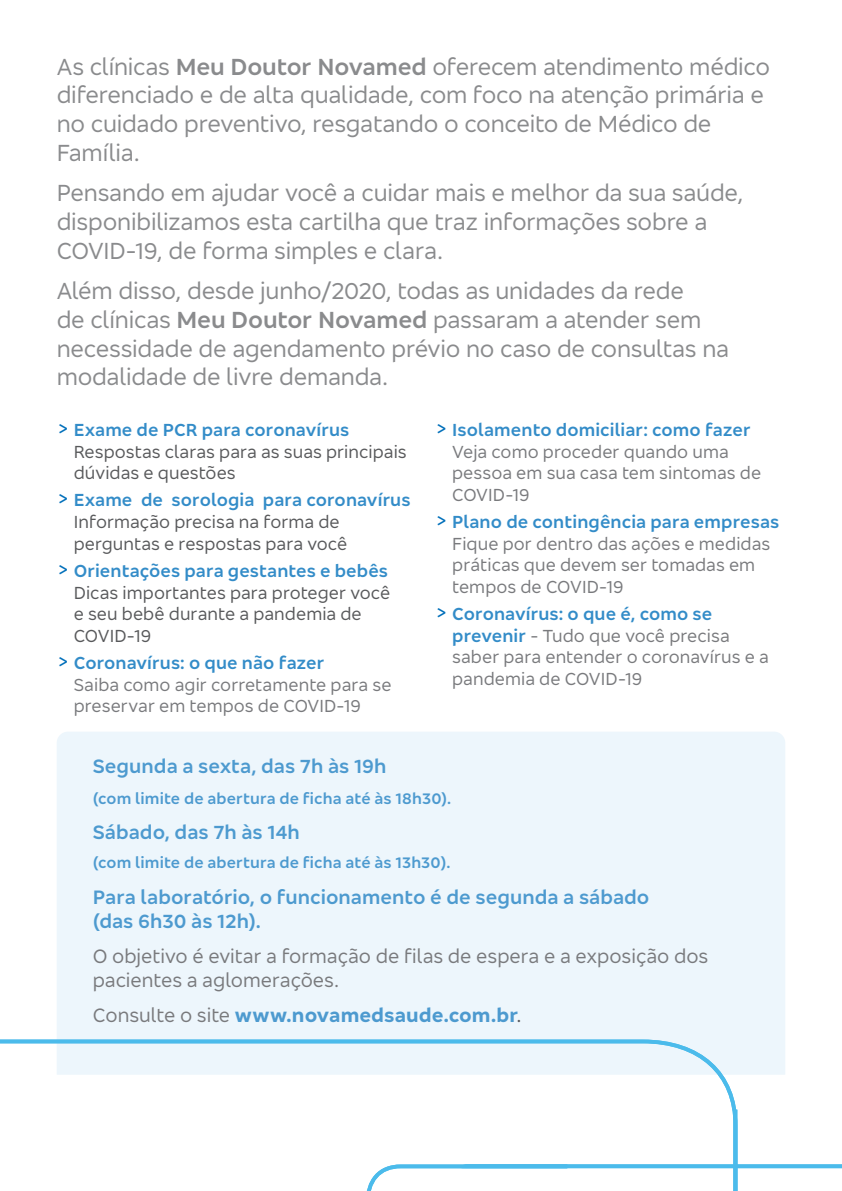
<style>
.page{position:relative;width:842px;height:1191px;background:#fff}
.page>*{position:absolute;margin:0;border:0;box-sizing:border-box;transform-origin:0 0}
.t1{font:24px/28.8px "Bradesco Sans";letter-spacing:-.01em;color:#8a8b8d}
.t2{font:600 20px/24px "Bradesco Sans";letter-spacing:.005em;color:#4d9acf}
.t3{font:20px/24px "Bradesco Sans";color:#797a7d}
.t4{font:700 20px "Bradesco Sans";letter-spacing:.005em;color:#4d9acf}
.t5{font:18px/21.6px "Bradesco Sans";letter-spacing:.005em;color:#797a7d}
.t6{font:18px/21.6px "Bradesco Sans";letter-spacing:.005em;color:#58595b}
.t7{font:600 16px "Bradesco Sans";letter-spacing:.01em;color:#4d9acf}
.s1{font-weight:600}
.s2{font-size:22px;color:#006fba}
.s3{font-weight:600;color:#338cc8}
.s4{font-weight:400;color:#797a7d}
.s5{font-weight:400;color:#58595b}
</style>
<div class="page">
<div style="left:57px;top:732px;width:728px;height:342px;background:#edf6fc"></div>
<svg style="left:0;top:1039px;width:737px;height:70px"></svg>
<svg style="left:366px;top:1109px;width:476px;height:82px"></svg>
<p class="t1" style="left:57px;top:51px;width:715px">As clínicas <span class="s1">Meu Doutor Novamed</span> oferecem atendimento médico diferenciado e de alta qualidade, com foco na atenção primária e no cuidado preventivo, resgatando o conceito de Médico de Família.</p>
<p class="t1" style="left:57px;top:178px;width:688px">Pensando em ajudar você a cuidar mais e melhor da sua saúde, disponibilizamos esta cartilha que traz informações sobre a<br>COVID-19, de forma simples e clara.</p>
<p class="t1" style="left:57px;top:275px;width:674px">Além disso, desde junho/2020, todas as unidades da rede<br>de clínicas <span class="s1">Meu Doutor Novamed</span> passaram a atender sem necessidade de agendamento prévio no caso de consultas na modalidade de livre demanda.</p>
<p class="t6" style="left:74px;top:418px;width:335px;text-indent:-17px"><span class="s2">&gt;</span> <span class="s3">Exame de PCR para coronavírus<br></span>Respostas claras para as suas principais dúvidas e questões</p>
<p class="t6" style="left:74px;top:489px;width:338px;text-indent:-17px"><span class="s2">&gt;</span> <span class="s3">Exame de sorologia para coronavírus<br></span>Informação precisa na forma de perguntas e respostas para você</p>
<p class="t6" style="left:74px;top:559px;width:318px;text-indent:-17px"><span class="s2">&gt;</span> <span class="s3">Orientações para gestantes e bebês<br></span>Dicas importantes para proteger você e seu bebê durante a pandemia de<br>COVID-19</p>
<p class="t5" style="left:74px;top:651px;width:319px;text-indent:-17px"><span class="s2">&gt;</span> <span class="s3">Coronavírus: o que não fazer<br></span>Saiba como agir corretamente para se preservar em tempos de COVID-19</p>
<p class="t5" style="left:452px;top:418px;width:310px;text-indent:-17px"><span class="s2">&gt;</span> <span class="s3">Isolamento domiciliar: como fazer<br></span>Veja como proceder quando uma pessoa em sua casa tem sintomas de<br>COVID-19</p>
<p class="t5" style="left:452px;top:510px;width:329px;text-indent:-17px"><span class="s2">&gt;</span> <span class="s3">Plano de contingência para empresas<br></span>Fique por dentro das ações e medidas práticas que devem ser tomadas em tempos de COVID-19</p>
<p class="t5" style="left:452px;top:602px;width:318px;text-indent:-17px"><span class="s2">&gt;</span> <span class="s3">Coronavírus: o que é, como se prevenir</span> - Tudo que você precisa saber para entender o coronavírus e a pandemia de COVID-19</p>
<p class="t2" style="left:93px;top:753px;width:295px">Segunda a sexta, das 7h às 19h</p>
<p class="t7" style="left:93px;top:788px;width:360px">(com limite de abertura de ficha até às 18h30).</p>
<p class="t2" style="left:93px;top:819px;width:209px">Sábado, das 7h às 14h</p>
<p class="t7" style="left:93px;top:852px;width:359px">(com limite de abertura de ficha até às 13h30).</p>
<p class="t2" style="left:93px;top:883px;width:558px">Para laboratório, o funcionamento é de segunda a sábado (das 6h30 às 12h).</p>
<p class="t3" style="left:93px;top:943px;width:617px">O objetivo é evitar a formação de filas de espera e a exposição dos pacientes a aglomerações.</p>
<p class="t4" style="left:93px;top:1002px;width:430px"><span class="s4">Consulte o site</span> www.novamedsaude.com.br<span class="s5">.</span></p>
</div>
